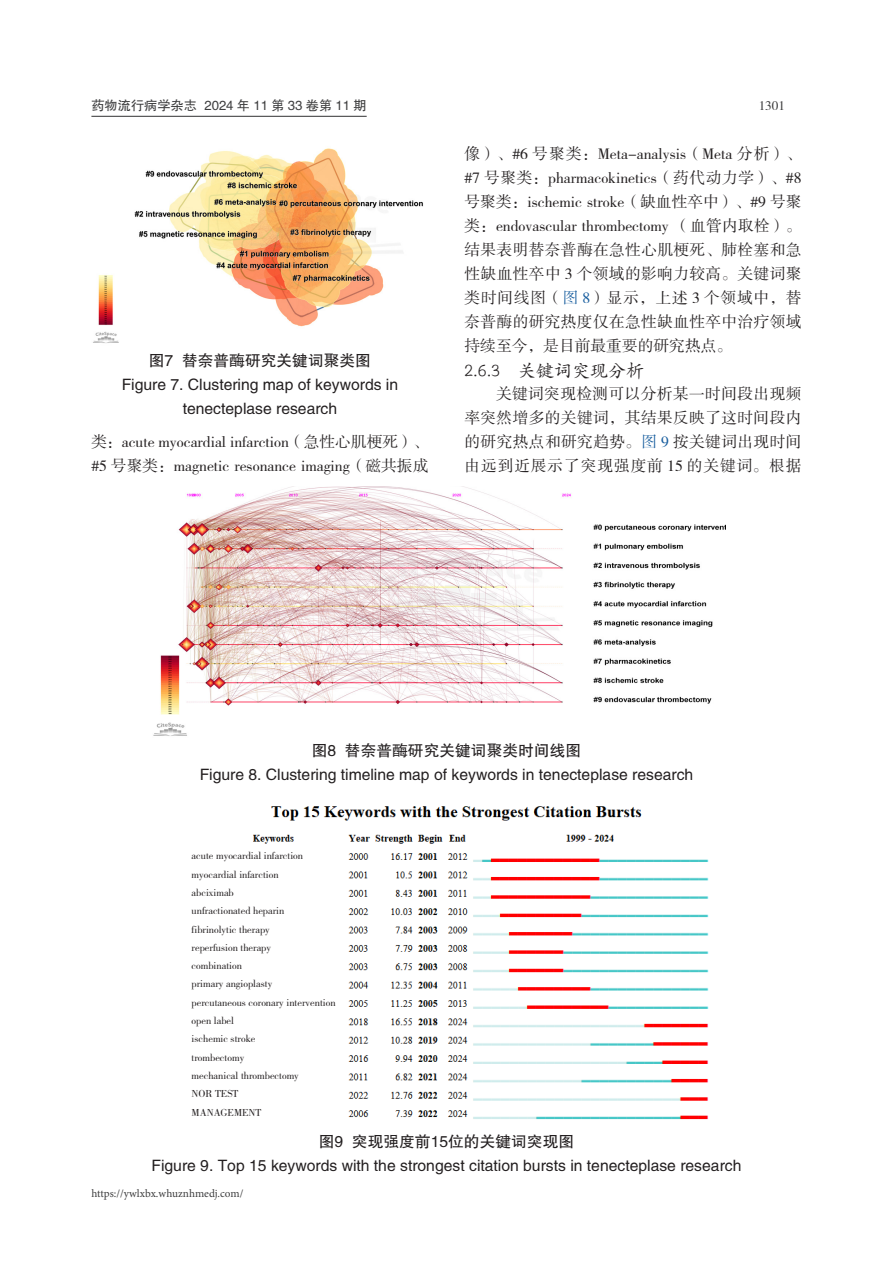
<style>
.page{position:relative;width:893px;height:1263px;background:#fff}
.page>*{position:absolute;margin:0;border:0;box-sizing:border-box;transform-origin:0 0}
._13_1_三级标题{font:18px "FZKTK GBK1 0";color:#231f20}
._11_正文{font:15.75px/24px "FZSSK GBK1 0";color:#231f20;text-align:justify}
._15_图表名{font:15.75px/24px "FZHTK GBK1 0";color:#231f20;text-align:center}
.t1{font:13.2px "FZHTK GBK1 0";color:#3e3e3f}
.t2{font:13.2px "FZSSK GBK1 0";color:#3e3e3f}
.t3{font:11.25px "Minion Pro";color:#3e3e3f}
._15_1_图表内容{font:10.5px "FZSSK GBK1 0";color:#231f20}
.s1{color:#175d9e}
</style>
<div class="page">
<hr style="left:91px;top:116px;width:276px;height:1px;background:#3e3e3f">
<img style="left:93px;top:148px;width:330px;height:195px">
<img style="left:153px;top:486px;width:572px;height:250px">
<img style="left:253px;top:806px;width:456px;height:314px">
<div style="left:203px;top:853px;width:141px;height:269px;background:#fff"></div>
<p class="t1" style="left:91px;top:98px;width:277px">药物流行病学杂志 2024 年 11 第 33 卷第 11 期</p>
<p class="t2" style="left:759px;top:98px;width:28px">1301</p>
<p class="_15_图表名" style="left:149px;top:349px;width:224px">图7 替奈普酶研究关键词聚类图</p>
<p class="_15_图表名" style="left:122px;top:373px;width:278px">Figure 7. Clustering map of keywords in tenecteplase research</p>
<p class="_11_正文" style="left:91px;top:430px;width:339px">类：acute myocardial infarction（急性心肌梗死）、#5 号聚类：magnetic resonance imaging（磁共振成</p>
<p class="_11_正文" style="left:464px;top:142px;width:339px">像）、#6 号聚类：Meta-analysis（Meta 分析）、#7 号聚类：pharmacokinetics（药代动力学）、#8号聚类：ischemic stroke（缺血性卒中）、#9 号聚类：endovascular thrombectomy （血管内取栓）。结果表明替奈普酶在急性心肌梗死、肺栓塞和急性缺血性卒中 3 个领域的影响力较高。关键词聚类时间线图（<span class="s1">图 8</span>）显示，上述 3 个领域中，替奈普酶的研究热度仅在急性缺血性卒中治疗领域持续至今，是目前最重要的研究热点。</p>
<p class="_13_1_三级标题" style="left:464px;top:361px;width:181px">2.6.3 关键词突现分析</p>
<p class="_11_正文" style="left:464px;top:382px;width:339px;text-indent:32px">关键词突现检测可以分析某一时间段出现频率突然增多的关键词，其结果反映了这时间段内的研究热点和研究趋势。<span class="s1">图 9</span> 按关键词出现时间由远到近展示了突现强度前 15 的关键词。根据</p>
<p class="_15_图表名" style="left:312px;top:739px;width:271px">图8 替奈普酶研究关键词聚类时间线图</p>
<p class="_15_图表名" style="left:200px;top:763px;width:495px">Figure 8. Clustering timeline map of keywords in tenecteplase research</p>
<p class="_15_1_图表内容" style="left:192px;top:850px;width:113px">acute myocardial infarction</p>
<p class="_15_1_图表内容" style="left:192px;top:868px;width:88px">myocardial infarction</p>
<p class="_15_1_图表内容" style="left:192px;top:887px;width:44px">abciximab</p>
<p class="_15_1_图表内容" style="left:192px;top:905px;width:94px">unfractionated heparin</p>
<p class="_15_1_图表内容" style="left:192px;top:923px;width:80px">fibrinolytic therapy</p>
<p class="_15_1_图表内容" style="left:192px;top:942px;width:81px">reperfusion therapy</p>
<p class="_15_1_图表内容" style="left:192px;top:960px;width:52px">combination</p>
<p class="_15_1_图表内容" style="left:192px;top:978px;width:82px">primary angioplasty</p>
<p class="_15_1_图表内容" style="left:192px;top:997px;width:145px">percutaneous coronary intervention</p>
<p class="_15_1_图表内容" style="left:192px;top:1015px;width:44px">open label</p>
<p class="_15_1_图表内容" style="left:192px;top:1033px;width:65px">ischemic stroke</p>
<p class="_15_1_图表内容" style="left:192px;top:1051px;width:54px">trombectomy</p>
<p class="_15_1_图表内容" style="left:192px;top:1070px;width:109px">mechanical thrombectomy</p>
<p class="_15_1_图表内容" style="left:192px;top:1088px;width:48px">NOR TEST</p>
<p class="_15_1_图表内容" style="left:192px;top:1106px;width:71px">MANAGEMENT</p>
<p class="_15_图表名" style="left:319px;top:1129px;width:257px">图9 突现强度前15位的关键词突现图</p>
<p class="_15_图表名" style="left:152px;top:1153px;width:591px">Figure 9. Top 15 keywords with the strongest citation bursts in tenecteplase research</p>
<p class="t3" style="left:91px;top:1185px;width:154px">https://ywlxbx.whuznhmedj.com/</p>
</div>
